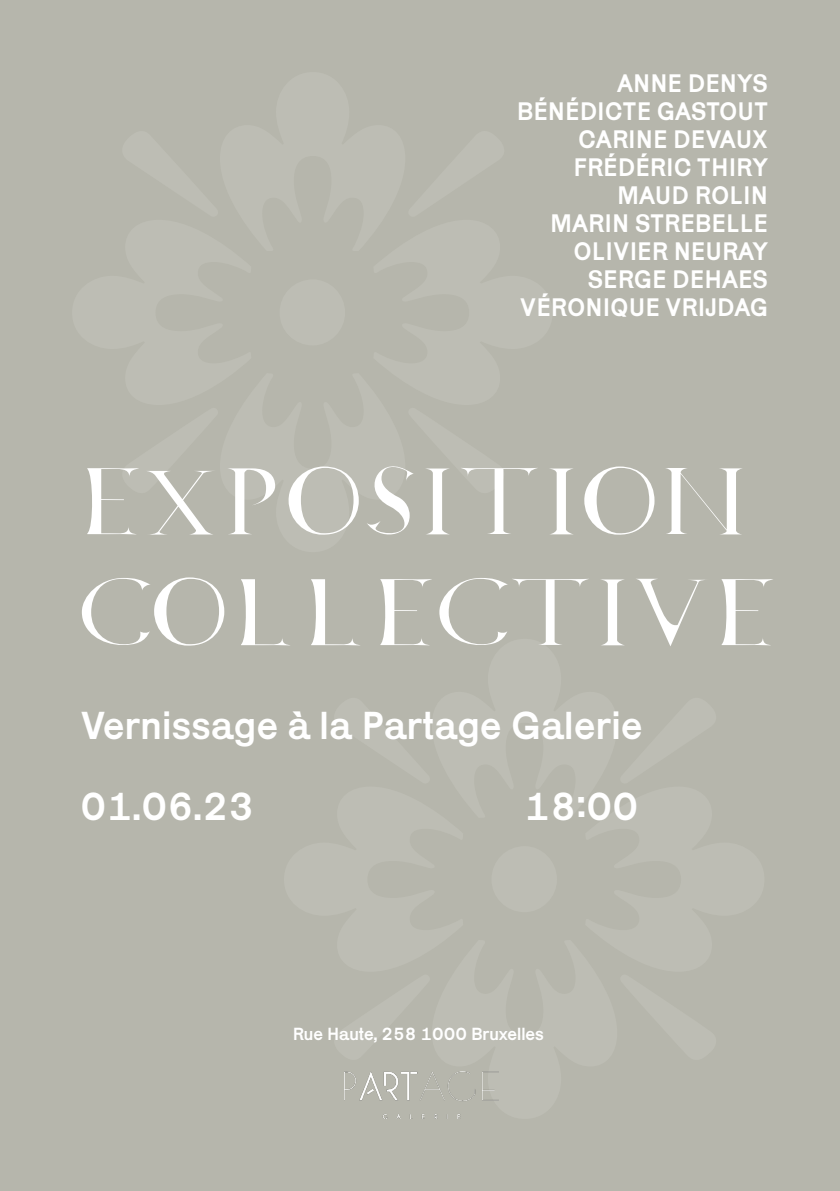
<style>
.page{position:relative;width:840px;height:1191px;background:#fff}
.page>*{position:absolute;margin:0;border:0;box-sizing:border-box;transform-origin:0 0}
.t1{font:70px "New Font";color:#fff}
.t2{font:40px "Karrik";letter-spacing:.01em;color:#fff}
.t3{font:26px/28px "Karrik";color:#fff;text-align:right}
.t4{font:18px "Karrik";color:#fff}
</style>
<div class="page">
<div style="left:0;top:0;width:839px;height:1191px;background:#b6b6ac"></div>
<img style="left:344px;top:1071px;width:154px;height:48px">
<p class="t3" style="left:616px;top:66px;width:152px">ANNE DENYS</p>
<p class="t3" style="left:516px;top:94px;width:253px">BÉNÉDICTE GASTOUT</p>
<p class="t3" style="left:578px;top:122px;width:191px">CARINE DEVAUX</p>
<p class="t3" style="left:549px;top:150px;width:219px">FRÉDÉRIC THIRY<br>MAUD ROLIN<br>MARIN STREBELLE<br>OLIVIER NEURAY<br>SERGE DEHAES</p>
<p class="t3" style="left:519px;top:290px;width:249px">VÉRONIQUE VRIJDAG</p>
<p class="t1" style="left:75px;top:469px;width:676px">EXPOSITION</p>
<p class="t1" style="left:80px;top:580px;width:699px">COLLECTIVE</p>
<p class="t2" style="left:81px;top:692px;width:563px">Vernissage à la Partage Galerie</p>
<p class="t2" style="left:81px;top:772px;width:175px">01.06.23</p>
<p class="t2" style="left:524px;top:772px;width:116px">18:00</p>
<p class="t4" style="left:292px;top:1019px;width:252px">Rue Haute, 258 1000 Bruxelles</p>
</div>
